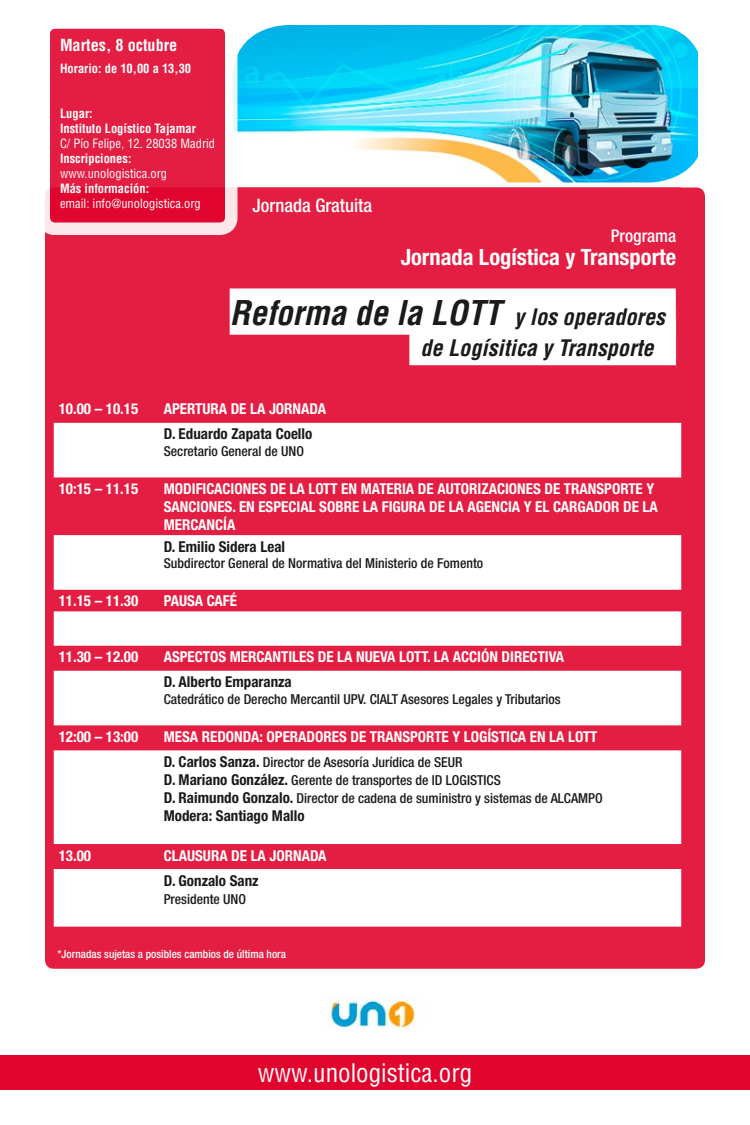
<style>
.page{position:relative;width:750px;height:1125px;background:#fff}
.page>*{position:absolute;margin:0;border:0;box-sizing:border-box;transform-origin:0 0}
.t1{font:italic 700 condensed 33.25px "Helvetica";color:#000}
.t2{font:condensed 25px "Helvetica";color:#fff}
.t3{font:700 condensed 22.5px "Helvetica Neue";color:#fff}
.t4{font:italic 700 condensed 22.25px "Helvetica";color:#000}
.t5{font:500 condensed 18.75px "Helvetica Neue";color:#fff}
.t6{font:500 condensed 17.5px "Helvetica Neue";color:#fff}
.t7{font:700 condensed 16.25px "Helvetica";color:#fff}
.t8{font:700 condensed 15px/18px "Helvetica Neue";color:#fff}
.t9{font:700 condensed 15px "Helvetica Neue";color:#000}
.t10{font:500 condensed 13.75px/18px "Helvetica Neue";color:#000}
.t11{font:700 condensed 12.5px/15px "Helvetica";color:#fff}
.t12{font:condensed 12.5px "Helvetica";color:#fff}
.t13{font:500 condensed 11.25px "Helvetica Neue";color:#fff}
.s1{font-size:22.25px}
.s2{font-weight:700;font-size:15px}
</style>
<div class="page">
<img style="left:238px;top:25px;width:460px;height:157px">
<div style="left:45px;top:188px;width:660px;height:781px;background:#e41d42;border-radius:9px"></div>
<svg style="left:54px;top:423px;width:627px;height:504px;fill:#fff"></svg>
<div style="left:230px;top:288px;width:446px;height:47px;background:#fff"></div>
<div style="left:409px;top:319px;width:267px;height:46px;background:#fff"></div>
<hr style="left:676px;top:306px;width:1px;height:62px;background:#fff">
<div style="left:44px;top:22px;width:187px;height:207px;background:linear-gradient(to bottom,#e52448,#e20e36);border-radius:11px"></div>
<div style="left:38px;top:16px;width:200px;height:219px;border:12px solid #fff;border-radius:11px"></div>
<div style="left:0;top:1055px;width:750px;height:35px;background:#e1042d"></div>
<img style="left:330px;top:999px;width:86px;height:29px">
<p class="t7" style="left:60px;top:35px;width:119px">Martes, 8 octubre</p>
<p class="t11" style="left:60px;top:61px;width:133px">Horario: de 10,00 a 13,30</p>
<p class="t11" style="left:60px;top:106px;width:137px">Lugar:<br>Instituto Logístico Tajamar</p>
<p class="t12" style="left:60px;top:136px;width:157px">C/ Pío Felipe, 12. 28038 Madrid</p>
<p class="t11" style="left:60px;top:151px;width:73px">Inscripciones:</p>
<p class="t12" style="left:60px;top:166px;width:109px">www.unologistica.org</p>
<p class="t11" style="left:60px;top:181px;width:91px">Más información:</p>
<p class="t12" style="left:60px;top:196px;width:142px">email: info@unologistica.org</p>
<p class="t5" style="left:252px;top:194px;width:121px">Jornada Gratuita</p>
<p class="t6" style="left:611px;top:226px;width:67px">Programa</p>
<h3 class="t3" style="left:401px;top:243px;width:277px">JORNADA LOGÍSTICA Y TRANSPORTE</h3>
<h1 class="t1" style="left:230px;top:293px;width:437px">Reforma de la LOTT <span class="s1">y los operadores</span></h1>
<h3 class="t4" style="left:420px;top:334px;width:235px">de Logísitica y Transporte</h3>
<p class="t8" style="left:59px;top:400px;width:81px">10.00 – 10.15</p>
<p class="t8" style="left:164px;top:400px;width:164px">APERTURA DE LA JORNADA</p>
<p class="t9" style="left:164px;top:425px;width:150px">D. EDUARDO ZAPATA COELLO</p>
<p class="t10" style="left:164px;top:442px;width:142px">Secretario General de UNO</p>
<p class="t8" style="left:59px;top:480px;width:81px">10:15 – 11.15</p>
<p class="t8" style="left:164px;top:480px;width:496px">MOD IFICACIONES DE LA LOTT EN MATERIA DE AUTORIZACIONES DE TRANSPORTE Y<br>SANCIONES. EN ESPECIAL SOBRE LA FIGURA DE LA AGENCIA Y EL CARGADOR DE LA<br>MERCANC ÍA</p>
<p class="t9" style="left:164px;top:537px;width:123px">D. EMILIO SIDERA LEAL</p>
<p class="t10" style="left:164px;top:554px;width:321px">Subdirector General de Normativa del Ministerio de Fomento</p>
<p class="t8" style="left:59px;top:592px;width:81px">11.15 – 11.30</p>
<p class="t8" style="left:164px;top:592px;width:75px">PAUSA CAFÉ</p>
<p class="t8" style="left:59px;top:648px;width:81px">11.30 – 12.00</p>
<p class="t8" style="left:164px;top:648px;width:402px">ASPECTOS MERCANTILES DE LA NUEVA LOTT. LA ACC IÓN DIRECTIVA</p>
<p class="t9" style="left:164px;top:673px;width:130px">D. ALBERTO EMPARANZA</p>
<p class="t10" style="left:164px;top:690px;width:399px">Catedrático de Derecho Mercantil UPV. CIALT Asesores Legales y Tributarios</p>
<p class="t8" style="left:59px;top:728px;width:81px">12:00 – 13:00</p>
<p class="t8" style="left:164px;top:728px;width:63px">MESA REDOND</p>
<p class="t8" style="left:251px;top:728px;width:348px">A: OPERADORES DE TRANSPORTE Y LOGÍSTICA EN LA LOTT</p>
<p class="t10" style="left:164px;top:753px;width:403px"><span class="s2">D. CARLOS SANZA.</span> Director de Asesoría Jurídica de SEUR<br><span class="s2">D. MARIANO GONZÁLEZ.</span> Gerente de transportes de ID LOGISTICS<br><span class="s2">D. RAIMUNDO GONZALO.</span> Director de cadena de suministro y sistemas de Alcampo</p>
<p class="t9" style="left:164px;top:807px;width:142px">MODERA: SANTIAGO MALLO</p>
<p class="t8" style="left:59px;top:846px;width:34px">13.00</p>
<p class="t8" style="left:164px;top:846px;width:164px">CLAUSURA DE LA JORNADA</p>
<p class="t9" style="left:164px;top:871px;width:96px">D. GONZALO SANZ</p>
<p class="t10" style="left:164px;top:890px;width:84px">Presidente UNO</p>
<p class="t13" style="left:58px;top:947px;width:230px">*Jornadas sujetas a posibles cambios de última hora</p>
<h2 class="t2" style="left:258px;top:1058px;width:216px">www.unologistica.org</h2>
</div>
